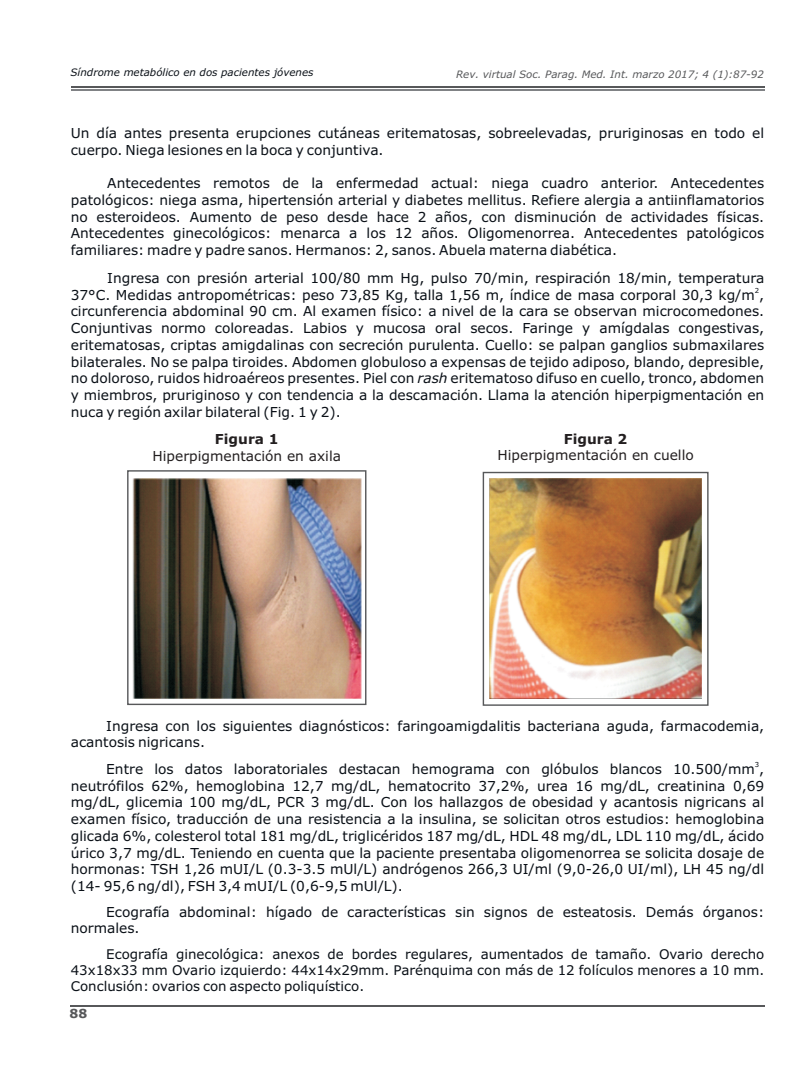
<style>
.page{position:relative;width:803px;height:1068px;background:#fff}
.page>*{position:absolute;margin:0;border:0;box-sizing:border-box;transform-origin:0 0}
.t1{font:13.75px/16.8px "Verdana";color:#0a1017}
.t2{font:13.75px "Verdana";color:#231f20}
.t3{font:700 13.75px "Verdana";color:#231f20}
.t4{font:13.38px/16.2px "Verdana";color:#0a1017;text-align:justify}
.t5{font:700 12.5px "Verdana";color:#57585a}
.t6{font:italic 10.25px "Verdana";color:#57585a}
.t7{font:italic 10.25px "Verdana";color:#0a1017}
.t8{font:6.88px "Verdana";color:#0a1017}
.s1{font-style:italic}
</style>
<div class="page">
<hr style="left:71px;top:1005px;width:693px;height:1px;background:#57585a">
<hr style="left:71px;top:86px;width:693px;height:2px;background:#57585a">
<hr style="left:71px;top:89px;width:693px;height:2px;background:#808285">
<div style="left:127px;top:470px;width:239px;height:235px;border:1px solid #57585a"></div>
<img style="left:132px;top:478px;width:229px;height:220px">
<div style="left:482px;top:472px;width:226px;height:234px;border:1px solid #57585a"></div>
<img style="left:489px;top:479px;width:212px;height:220px">
<p class="t7" style="left:71px;top:68px;width:244px">Síndrome metabólico en dos pacientes jóvenes</p>
<p class="t6" style="left:456px;top:70px;width:309px">Rev. virtual Soc. Parag. Med. Int. marzo 2017; 4 (1):87-92</p>
<p class="t1" style="left:71px;top:126px;width:694px">Un día antes presenta erupciones cutáneas eritematosas, sobreelevadas, pruriginosas en todo el cuerpo. Niega lesiones en la boca y conjuntiva.</p>
<p class="t1" style="left:71px;top:176px;width:694px;text-align:justify;text-indent:36px">Antecedentes remotos de la enfermedad actual: niega cuadro anterior. Antecedentes patológicos: niega asma, hipertensión arterial y diabetes mellitus. Refiere alergia a antiinflamatorios no esteroideos. Aumento de peso desde hace 2 años, con disminución de actividades físicas.<br>Antecedentes ginecológicos: menarca a los 12 años. Oligomenorrea. Antecedentes patológicos familiares: madre y padre sanos. Hermanos: 2, sanos. Abuela materna diabética.</p>
<p class="t1" style="left:107px;top:271px;width:658px">Ingresa con presión arterial 100/80 mm Hg, pulso 70/min, respiración 18/min, temperatura</p>
<p class="t8" style="left:754px;top:287px;width:6px">2</p>
<p class="t1" style="left:71px;top:287px;width:694px;text-align:justify">37°C. Medidas antropométricas: peso 73,85 Kg, talla 1,56 m, índice de masa corporal 30,3 kg/m , circunferencia abdominal 90 cm. Al examen físico: a nivel de la cara se observan microcomedones.<br>Conjuntivas normo coloreadas. Labios y mucosa oral secos. Faringe y amígdalas congestivas, eritematosas, criptas amigdalinas con secreción purulenta. Cuello: se palpan ganglios submaxilares bilaterales. No se palpa tiroides. Abdomen globuloso a expensas de tejido adiposo, blando, depresible, no doloroso, ruidos hidroaéreos presentes. Piel con <span class="s1">rash</span> eritematoso difuso en cuello, tronco, abdomen y miembros, pruriginoso y con tendencia a la descamación. Llama la atención hiperpigmentación en nuca y región axilar bilateral (Fig. 1 y 2).</p>
<p class="t3" style="left:215px;top:433px;width:65px">Figura 1</p>
<p class="t2" style="left:152px;top:450px;width:190px">Hiperpigmentación en axila</p>
<p class="t3" style="left:563px;top:433px;width:65px">Figura 2</p>
<p class="t2" style="left:497px;top:450px;width:198px">Hiperpigmentación en cuello</p>
<p class="t1" style="left:71px;top:718px;width:694px;text-indent:35px">Ingresa con los siguientes diagnósticos: faringoamigdalitis bacteriana aguda, farmacodemia, acantosis nigricans.</p>
<p class="t8" style="left:754px;top:762px;width:6px">3</p>
<p class="t1" style="left:71px;top:762px;width:694px;text-align:justify;text-indent:35px">Entre los datos laboratoriales destacan hemograma con glóbulos blancos 10.500/mm , neutrófilos 62%, hemoglobina 12,7 mg/dL, hematocrito 37,2%, urea 16 mg/dL, creatinina 0,69 mg/dL, glicemia 100 mg/dL, PCR 3 mg/dL. Con los hallazgos de obesidad y acantosis nigricans al examen físico, traducción de una resistencia a la insulina, se solicitan otros estudios: hemoglobina glicada 6%, colesterol total 181 mg/dL, triglicéridos 187 mg/dL, HDL 48 mg/dL, LDL 110 mg/dL, ácido úrico 3,7 mg/dL. Teniendo en cuenta que la paciente presentaba oligomenorrea se solicita dosaje de hormonas: TSH 1,26 mUI/L (0.3-3.5 mUl/L) andrógenos 266,3 UI/ml (9,0-26,0 UI/ml), LH 45 ng/dl (14- 95,6 ng/dl), FSH 3,4 mUI/L (0,6-9,5 mUl/L).</p>
<p class="t1" style="left:71px;top:904px;width:694px;text-indent:35px">Ecografía abdominal: hígado de características sin signos de esteatosis. Demás órganos: normales.</p>
<p class="t4" style="left:71px;top:947px;width:694px;text-indent:35px">Ecografía ginecológica: anexos de bordes regulares, aumentados de tamaño. Ovario derecho 43x18x33 mm Ovario izquierdo: 44x14x29mm. Parénquima con más de 12 folículos menores a 10 mm.<br>Conclusión: ovarios con aspecto poliquístico.</p>
<p class="t5" style="left:70px;top:1009px;width:19px">88</p>
</div>
